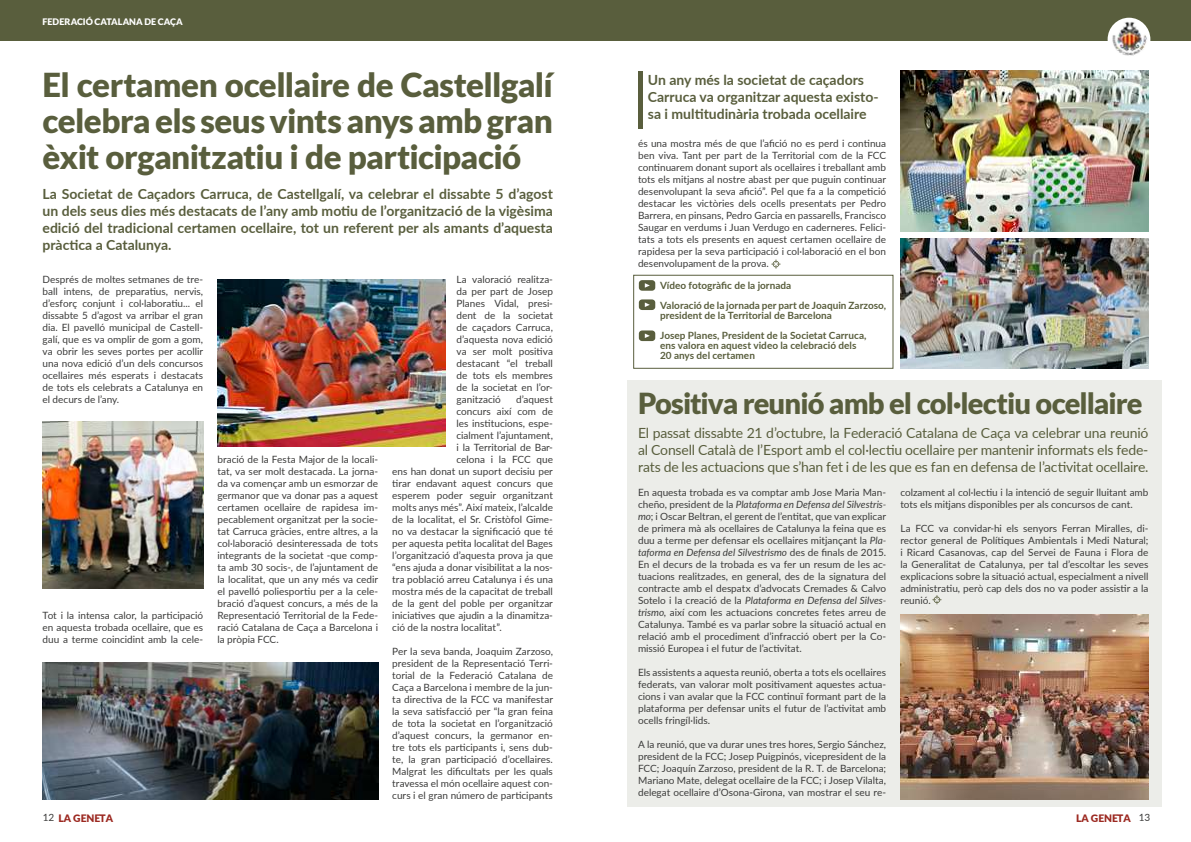
<style>
.page{position:relative;width:1191px;height:842px;background:#fff}
.page>*{position:absolute;margin:0;border:0;box-sizing:border-box;transform-origin:0 0}
.t1{font:900 33px/36px "Lato";letter-spacing:-.02em;color:#595e3d;text-align:justify}
.t2{font:900 29px "Lato";letter-spacing:-.035em;color:#595e3d}
.t3{font:700 14px/16.8px "Lato";color:#595e3d;text-align:justify}
.t4{font:14px/16.8px "Lato";letter-spacing:-.015em;color:#595e3d;text-align:justify}
.t5{font:900 10.3px "Lato";color:#9c2921}
.t6{font:10px/12px "Lato";color:#3c3c3b;text-align:justify}
.t7{font:700 10px/20px "Lato";letter-spacing:.005em;color:#595e3d}
.t8{font:900 9px "Lato";color:#fff}
.s1{font-style:italic}
.s2{font-weight:400;font-size:10px;color:#3c3c3b}
</style>
<div class="page">
<div style="left:627px;top:380px;width:534px;height:426px;background:#ecede9"></div>
<svg style="left:771px;top:259px;width:9px;height:10px"></svg>
<img style="left:217px;top:279px;width:228px;height:168px">
<img style="left:43px;top:421px;width:160px;height:167px">
<img style="left:43px;top:663px;width:335px;height:136px">
<img style="left:900px;top:614px;width:248px;height:185px">
<svg style="left:932px;top:595px;width:9px;height:9px"></svg>
<hr style="left:638px;top:71px;width:4px;height:57px;background:#595e3d">
<img style="left:900px;top:71px;width:248px;height:160px">
<img style="left:900px;top:239px;width:248px;height:130px">
<svg style="left:639px;top:280px;width:16px;height:11px"></svg>
<svg style="left:639px;top:299px;width:16px;height:11px"></svg>
<svg style="left:639px;top:330px;width:16px;height:11px"></svg>
<div style="left:633px;top:275px;width:260px;height:94px;border:1px solid #595e3d"></div>
<div style="left:0;top:0;width:1191px;height:41px;background:#595e3d"></div>
<img style="left:1107px;top:18px;width:43px;height:38px">
<p class="t8" style="left:43px;top:16px;width:142px">FEDERACIÓ CATALANA DE CAÇA</p>
<h1 class="t1" style="left:43px;top:67px;width:512px">El certamen ocellaire de Castellgalí celebra els seus vints anys amb gran èxit organitzatiu i de participació</h1>
<p class="t3" style="left:43px;top:185px;width:512px">La Societat de Caçadors Carruca, de Castellgalí, va celebrar el dissabte 5 d’agost un dels seus dies més destacats de l’any amb motiu de l’organització de la vigèsima edició del tradicional certamen ocellaire, tot un referent per als amants d’aquesta pràctica a Catalunya.</p>
<p class="t6" style="left:43px;top:273px;width:162px">Després de moltes setmanes de tre&shy;ball intens, de preparatius, nervis, d’esforç conjunt i col·laboratiu... el dissabte 5 d’agost va arribar el gran dia. El pavelló municipal de Castell&shy;galí, que es va omplir de gom a gom, va obrir les seves portes per acollir una nova edició d’un dels concursos ocellaires més esperats i destacats de tots els celebrats a Catalunya en el decurs de l’any.</p>
<p class="t6" style="left:43px;top:609px;width:162px">Tot i la intensa calor, la participació en aquesta trobada ocellaire, que es duu a terme coincidint amb la cele-</p>
<p class="t6" style="left:217px;top:453px;width:162px">bració de la Festa Major de la locali&shy;tat, va ser molt destacada. La jorna&shy;da va començar amb un esmorzar de germanor que va donar pas a aquest certamen ocellaire de rapidesa im&shy;pecablement organitzat per la socie&shy;tat Carruca gràcies, entre altres, a la col·laboració desinteressada de tots integrants de la societat -que comp&shy;ta amb 30 socis-, de l’ajuntament de la localitat, que un any més va cedir el pavelló poliesportiu per a la cele&shy;bració d’aquest concurs, a més de la Representació Territorial de la Fede&shy;ració Catalana de Caça a Barcelona i la pròpia FCC.</p>
<p class="t6" style="left:456px;top:273px;width:98px">La valoració realitza&shy;da per part de Josep Planes Vidal, presi&shy;dent de la societat de caçadors Carruca, d’aquesta nova edició va ser molt positiva destacant “el treball de tots els membres de la societat en l’or&shy;ganització</p>
<p class="t6" style="left:516px;top:393px;width:38px">d’aquest</p>
<p class="t6" style="left:456px;top:405px;width:98px">concurs així com de</p>
<p class="t6" style="left:456px;top:417px;width:98px">les institucions, espe-</p>
<p class="t6" style="left:456px;top:429px;width:98px">cialment l’ajuntament,</p>
<p class="t6" style="left:456px;top:441px;width:98px">i la Territorial de Bar-</p>
<p class="t6" style="left:456px;top:453px;width:98px">celona i la FCC que</p>
<p class="t6" style="left:392px;top:465px;width:162px">ens han donat un suport decisiu per</p>
<p class="t6" style="left:392px;top:477px;width:162px">tirar endavant aquest concurs que</p>
<p class="t6" style="left:392px;top:489px;width:162px">esperem poder seguir organitzant</p>
<p class="t6" style="left:392px;top:501px;width:162px">molts anys més”. Així mateix, l’alcalde</p>
<p class="t6" style="left:392px;top:513px;width:162px">de la localitat, el Sr. Cristòfol Gime-</p>
<p class="t6" style="left:392px;top:525px;width:162px">no va destacar la significació que té</p>
<p class="t6" style="left:392px;top:537px;width:162px">per aquesta petita localitat del Bages</p>
<p class="t6" style="left:392px;top:549px;width:162px">l’organització d’aquesta prova ja que</p>
<p class="t6" style="left:392px;top:561px;width:162px">“ens ajuda a donar visibilitat a la nos-</p>
<p class="t6" style="left:392px;top:573px;width:162px">tra població arreu Catalunya i és una</p>
<p class="t6" style="left:392px;top:585px;width:162px">mostra més de la capacitat de treball</p>
<p class="t6" style="left:392px;top:597px;width:162px">de la gent del poble per organitzar</p>
<p class="t6" style="left:392px;top:609px;width:162px">iniciatives que ajudin a la dinamitza-</p>
<p class="t6" style="left:392px;top:621px;width:111px">ció de la nostra localitat”.</p>
<p class="t6" style="left:392px;top:645px;width:162px">Per la seva banda, Joaquim Zarzoso, president de la Representació Terri&shy;torial de la Federació Catalana de Caça a Barcelona i membre de la jun&shy;ta directiva de la FCC va manifestar la seva satisfacció per “la gran feina de tota la societat en l’organització d’aquest concurs, la germanor en&shy;tre tots els participants i, sens dub&shy;te, la gran participació d’ocellaires.<br>Malgrat les dificultats per les quals travessa el món ocellaire aquest con&shy;curs i el gran número de participants</p>
<h3 class="t3" style="left:648px;top:71px;width:232px;text-align:left">Un any més la societat de caçadors<br>Carruca va organitzar aquesta existo&shy;sa i multitudinària trobada ocellaire</h3>
<p class="t6" style="left:638px;top:137px;width:250px">és una mostra més de que l’afició no es perd i continua ben viva. Tant per part de la Territorial com de la FCC continuarem donant suport als ocellaires i treballant amb tots els mitjans al nostre abast per que puguin continuar desenvolupant la seva afició”. Pel que fa a la competició destacar les victòries dels ocells presentats per Pedro Barrera, en pinsans, Pedro Garcia en passarells, Francisco Saugar en verdums i Juan Verdugo en caderneres. Felici&shy;tats a tots els presents en aquest certamen ocellaire de rapidesa per la seva participació i col·laboració en el bon desenvolupament de la prova.</p>
<p class="t7" style="left:660px;top:275px;width:228px">Vídeo fotogràfic de la jornada<br>Valoració de la jornada per part de Joaquin Zarzoso,</p>
<p class="t7" style="left:660px;top:305px;width:208px">president de la Territorial de Barcelona<br>Josep Planes, President de la Societat Carruca,</p>
<p class="t7" style="left:660px;top:340px;width:198px;line-height:10px">ens valora en aquest video la celebració dels<br>20 anys del certamen</p>
<h2 class="t2" style="left:638px;top:386px;width:506px">Positiva reunió amb el col·lectiu ocellaire</h2>
<p class="t4" style="left:638px;top:424px;width:512px">El passat dissabte 21 d’octubre, la Federació Catalana de Caça va celebrar una reunió al Consell Català de l’Esport amb el col·lectiu ocellaire per mantenir informats els fede&shy;rats de les actuacions que s’han fet i de les que es fan en defensa de l’activitat ocellaire.</p>
<p class="t6" style="left:638px;top:486px;width:250px">En aquesta trobada es va comptar amb Jose Maria Man&shy;cheño, president de la <span class="s1">Plataforma en Defensa del Silvestris&shy;mo</span>; i Oscar Beltran, el gerent de l’entitat, que van explicar de primera mà als ocellaires de Catalunya la feina que es duu a terme per defensar els ocellaires mitjançant la <span class="s1">Pla&shy;taforma en Defensa del Silvestrismo</span> des de finals de 2015.<br>En el decurs de la trobada es va fer un resum de les ac&shy;tuacions realitzades, en general, des de la signatura del contracte amb el despatx d’advocats Cremades &amp; Calvo Sotelo i la creació de la <span class="s1">Plataforma en Defensa del Silves&shy;trismo</span>, així com les actuacions concretes fetes arreu de Catalunya. També es va parlar sobre la situació actual en relació amb el procediment d’infracció obert per la Co&shy;missió Europea i el futur de l’activitat.</p>
<p class="t6" style="left:638px;top:666px;width:250px">Els assistents a aquesta reunió, oberta a tots els ocellaires federats, van valorar molt positivament aquestes actua&shy;cions i van avalar que la FCC continuï formant part de la plataforma per defensar units el futur de l’activitat amb ocells fringíl·lids.</p>
<p class="t6" style="left:638px;top:738px;width:250px">A la reunió, que va durar unes tres hores, Sergio Sánchez, president de la FCC; Josep Puigpinós, vicepresident de la FCC; Joaquín Zarzoso, president de la R. T. de Barcelona; Mariano Mate, delegat ocellaire de la FCC; i Josep Vilalta, delegat ocellaire d’Osona-Girona, van mostrar el seu re-</p>
<p class="t6" style="left:900px;top:486px;width:250px">colzament al col·lectiu i la intenció de seguir lluitant amb tots els mitjans disponibles per als concursos de cant.</p>
<p class="t6" style="left:900px;top:522px;width:250px">La FCC va convidar-hi els senyors Ferran Miralles, di&shy;rector general de Polítiques Ambientals i Medi Natural; i Ricard Casanovas, cap del Servei de Fauna i Flora de la Generalitat de Catalunya, per tal d’escoltar les seves explicacions sobre la situació actual, especialment a nivell administratiu, però cap dels dos no va poder assistir a la reunió.</p>
<p class="t5" style="left:43px;top:810px;width:72px"><span class="s2">12</span> LA GENETA</p>
<p class="t5" style="left:1076px;top:810px;width:76px">LA GENETA <span class="s2">13</span></p>
</div>
